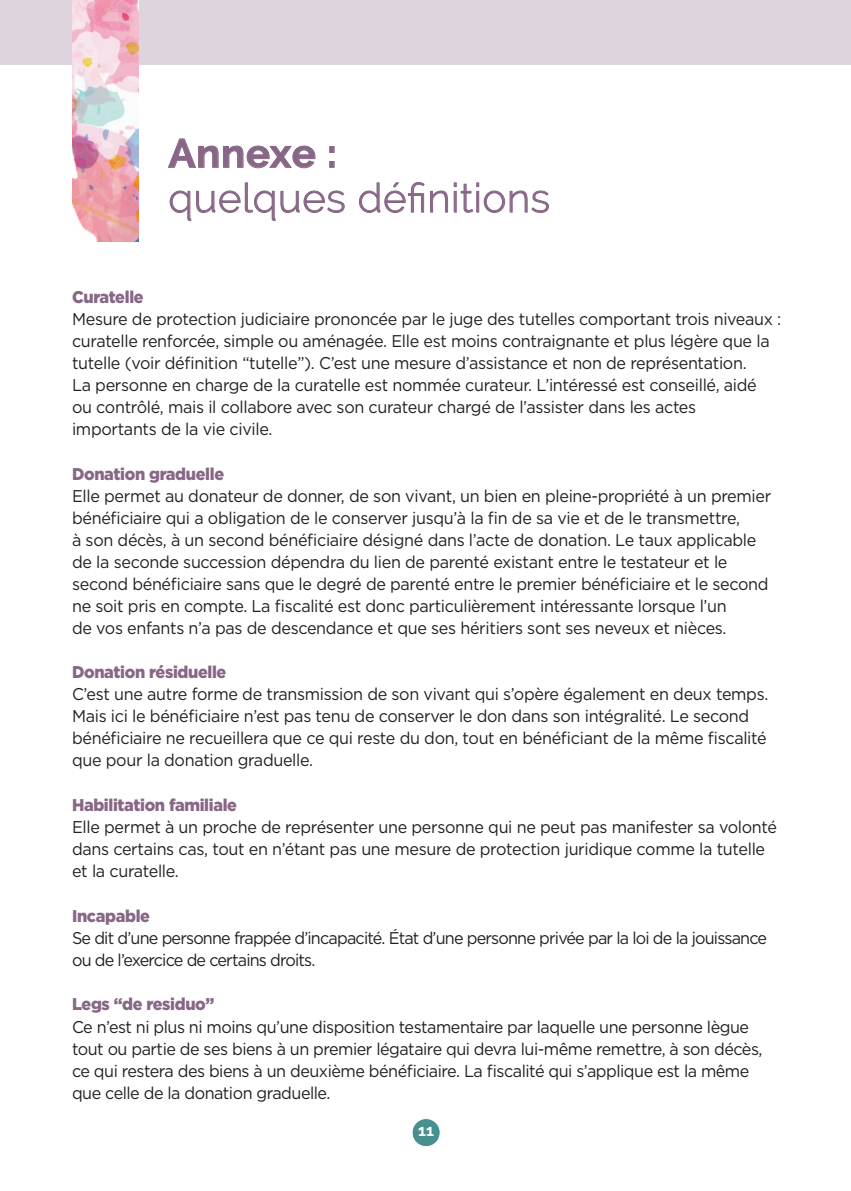
<style>
.page{position:relative;width:851px;height:1191px;background:#fff}
.page>*{position:absolute;margin:0;border:0;box-sizing:border-box;transform-origin:0 0}
.t1{font:300 40px "Raleway";letter-spacing:.02em;color:#876686}
.t2{font:700 40px "Raleway";letter-spacing:.02em;color:#876686}
.t3{font:17px/22px "Gotham";letter-spacing:-.02em;color:#231f20;scale:.95 1}
.t4{font:17px/22px "Gotham";letter-spacing:-.05em;color:#231f20;scale:.95 1}
.t5{font:900 17px "Gotham";letter-spacing:-.02em;color:#876686;scale:.95 1}
.t6{font:700 16px "Raleway";color:#fff}
</style>
<div class="page">
<div style="left:412px;top:1118px;width:28px;height:28px;background:#47908f;border-radius:50%"></div>
<div style="left:412px;top:1118px;width:28px;height:28px;border:1px solid #fff;border-radius:50%"></div>
<div style="left:0;top:0;width:850px;height:64px;background:#ded4dd"></div>
<svg style="left:168px;top:138px;width:148px;height:31px"></svg>
<svg style="left:329px;top:146px;width:5px;height:7px"></svg>
<svg style="left:329px;top:161px;width:5px;height:7px"></svg>
<svg style="left:169px;top:182px;width:176px;height:40px"></svg>
<svg style="left:359px;top:182px;width:89px;height:31px"></svg>
<svg style="left:454px;top:182px;width:95px;height:31px"></svg>
<img style="left:72px;top:0;width:66px;height:242px">
<h1 class="t2" style="left:168px;top:130px;width:170px">Annexe :</h1>
<h1 class="t1" style="left:168px;top:175px;width:383px">quelques définitions</h1>
<p class="t5" style="left:72px;top:285px;width:77px">Curatelle</p>
<p class="t3" style="left:72px;top:307px;width:748px">Mesure de protection judiciaire prononcée par le juge des tutelles comportant trois niveaux : curatelle renforcée, simple ou aménagée. Elle est moins contraignante et plus légère que la tutelle (voir définition “tutelle”). C’est une mesure d’assistance et non de représentation.<br>La personne en charge de la curatelle est nommée curateur. L’intéressé est conseillé, aidé<br>ou contrôlé, mais il collabore avec son curateur chargé de l’assister dans les actes importants de la vie civile.</p>
<p class="t5" style="left:72px;top:462px;width:161px">Donation graduelle</p>
<p class="t3" style="left:72px;top:484px;width:737px">Elle permet au donateur de donner, de son vivant, un bien en pleine-propriété à un premier bénéficiaire qui a obligation de le conserver jusqu’à la fin de sa vie et de le transmettre,<br>à son décès, à un second bénéficiaire désigné dans l’acte de donation. Le taux applicable de la seconde succession dépendra du lien de parenté existant entre le testateur et le second bénéficiaire sans que le degré de parenté entre le premier bénéficiaire et le second ne soit pris en compte. La fiscalité est donc particulièrement intéressante lorsque l’un<br>de vos enfants n’a pas de descendance et que ses héritiers sont ses neveux et nièces.</p>
<p class="t5" style="left:72px;top:660px;width:164px">Donation résiduelle</p>
<p class="t3" style="left:72px;top:683px;width:734px">C’est une autre forme de transmission de son vivant qui s’opère également en deux temps.<br>Mais ici le bénéficiaire n’est pas tenu de conserver le don dans son intégralité. Le second bénéficiaire ne recueillera que ce qui reste du don, tout en bénéficiant de la même fiscalité que pour la donation graduelle.</p>
<p class="t5" style="left:72px;top:793px;width:175px">Habilitation familiale</p>
<p class="t3" style="left:72px;top:815px;width:743px">Elle permet à un proche de représenter une personne qui ne peut pas manifester sa volonté dans certains cas, tout en n’étant pas une mesure de protection juridique comme la tutelle et la curatelle.</p>
<p class="t5" style="left:72px;top:904px;width:84px">Incapable</p>
<p class="t4" style="left:72px;top:926px;width:733px">Se dit d’une personne frappée d’incapacité. État d’une personne privée par la loi de la jouissance ou de l’exercice de certains droits.</p>
<p class="t5" style="left:72px;top:992px;width:151px">Legs “de residuo”</p>
<p class="t3" style="left:72px;top:1015px;width:728px">Ce n’est ni plus ni moins qu’une disposition testamentaire par laquelle une personne lègue tout ou partie de ses biens à un premier légataire qui devra lui-même remettre, à son décès, ce qui restera des biens à un deuxième bénéficiaire. La fiscalité qui s’applique est la même que celle de la donation graduelle.</p>
<p class="t6" style="left:418px;top:1121px;width:17px">11</p>
</div>
